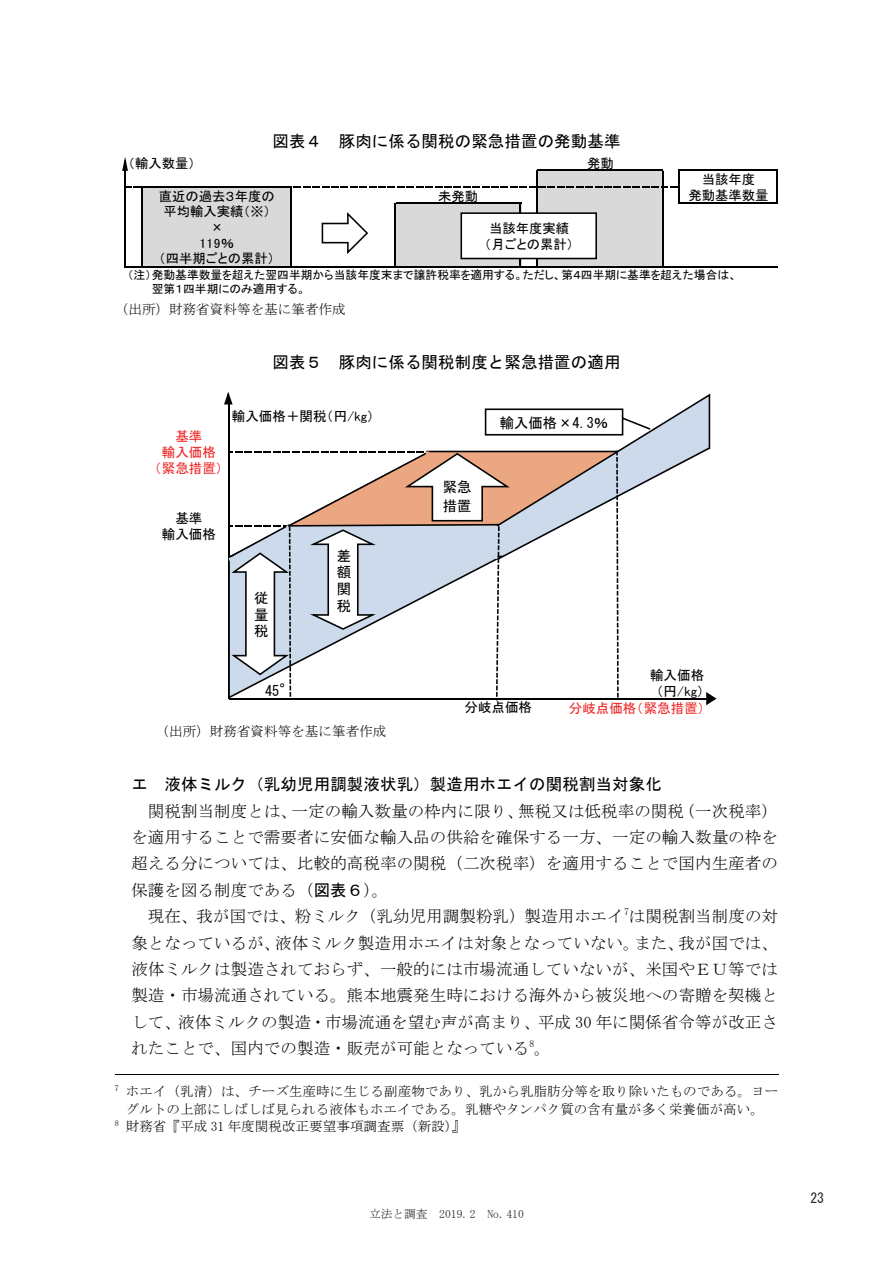
<style>
.page{position:relative;width:893px;height:1263px;background:#fff}
.page>*{position:absolute;margin:0;border:0;box-sizing:border-box;transform-origin:0 0}
.t1{font:16.5px "MS Mincho";letter-spacing:.005em;color:#000}
.t2{font:16.5px "MS Gothic";letter-spacing:.005em;color:#000}
.t3{font:14.25px/16.8px "MS Gothic";letter-spacing:.005em;color:#000;text-align:justify}
.t4{font:13.8px "MS Gothic";color:#231f20}
.t5{font:13.5px "MS Mincho";letter-spacing:.005em;color:#000}
.t6{font:13.5px/15.9px "MS P Gothic";letter-spacing:.005em;color:#000;text-align:center}
.t7{font:13.5px/15.9px "MS P Gothic";letter-spacing:-.005em;color:#ee2928;text-align:center}
.t8{font:13.35px/15.6px "MS P Gothic";color:#000;text-align:center}
.t9{font:11.7px/14.1px "MS P Gothic";color:#000}
.t10{font:11.7px "MS Mincho";color:#231f20}
.s1{color:#fff}
.s2{font-size:15.9px}
.s3{font-family:"MS Gothic"}
</style>
<div class="page">
<hr style="left:115px;top:1074px;width:663px;height:1px;background:#000">
<div style="left:537px;top:170px;width:126px;height:18px;background:#d9d9d9"></div>
<div style="left:141px;top:187px;width:151px;height:17px;background:#d9d9d9"></div>
<div style="left:537px;top:187px;width:126px;height:17px;background:#d9d9d9"></div>
<div style="left:141px;top:203px;width:151px;height:64px;background:#d9d9d9"></div>
<div style="left:395px;top:203px;width:126px;height:64px;background:#d9d9d9"></div>
<div style="left:537px;top:203px;width:126px;height:64px;background:#d9d9d9"></div>
<hr style="left:538px;top:170px;width:125px;height:1px;background:#000">
<svg style="left:126px;top:186px;width:15px;height:2px"></svg>
<hr style="left:142px;top:186px;width:150px;height:2px;background:#000">
<hr style="left:396px;top:202px;width:125px;height:2px;background:#000">
<hr style="left:124px;top:170px;width:2px;height:97px;background:#000">
<hr style="left:536px;top:170px;width:2px;height:97px;background:#000">
<hr style="left:662px;top:171px;width:1px;height:96px;background:#000">
<hr style="left:678px;top:170px;width:2px;height:34px;background:#000">
<hr style="left:776px;top:171px;width:2px;height:33px;background:#000">
<hr style="left:141px;top:186px;width:1px;height:81px;background:#000">
<hr style="left:291px;top:188px;width:1px;height:79px;background:#000">
<hr style="left:394px;top:202px;width:2px;height:65px;background:#000">
<hr style="left:520px;top:204px;width:1px;height:63px;background:#000">
<hr style="left:680px;top:170px;width:98px;height:1px;background:#000">
<svg style="left:294px;top:186px;width:383px;height:2px"></svg>
<hr style="left:680px;top:202px;width:98px;height:2px;background:#000">
<hr style="left:126px;top:266px;width:652px;height:1px;background:#000">
<svg style="left:122px;top:157px;width:6px;height:14px"></svg>
<div style="left:461px;top:213px;width:135px;height:45px;background:#fff"></div>
<div style="left:460px;top:212px;width:137px;height:47px;border:2px solid #030303"></div>
<svg style="left:321px;top:212px;width:48px;height:42px"></svg>
<svg style="left:224px;top:392px;width:493px;height:314px"></svg>
<p class="t8" style="left:128px;top:155px;width:69px">（輸入数量）</p>
<p class="t2" style="left:272px;top:133px;width:350px">図表４ 豚肉に係る関税の緊急措置の発動基準</p>
<p class="t8" style="left:587px;top:155px;width:28px">発動</p>
<p class="t8" style="left:159px;top:188px;width:118px">直近の過去３年度の平均輸入実績（※）×<br>119％<br>（四半期ごとの累計）</p>
<p class="t8" style="left:438px;top:188px;width:42px">未発動</p>
<p class="t8" style="left:484px;top:220px;width:91px;line-height:16.4px">当該年度実績（月ごとの累計）</p>
<p class="t8" style="left:688px;top:172px;width:82px">当該年度<br>発動基準数量</p>
<p class="t9" style="left:127px;top:268px;width:611px">（注）発動基準数量を超えた翌四半期から当該年度末まで譲許税率を適用する。ただし、第４四半期に基準を超えた場合は、<span class="s1">（注）</span>翌第１四半期にのみ適用する。</p>
<p class="t5" style="left:115px;top:302px;width:232px">（出所）財務省資料等を基に筆者作成</p>
<p class="t2" style="left:272px;top:353px;width:350px">図表５ 豚肉に係る関税制度と緊急措置の適用</p>
<p class="t7" style="left:155px;top:428px;width:70px">基準<br>輸入価格<br>（緊急措置）</p>
<p class="t6" style="left:232px;top:408px;width:144px">輸入価格＋関税（円/kg）</p>
<p class="t6" style="left:162px;top:510px;width:56px">基準<br>輸入価格</p>
<p class="t3" style="left:254px;top:589px;width:16px">従量税</p>
<p class="t3" style="left:337px;top:547px;width:16px">差額関税</p>
<p class="t3" style="left:265px;top:682px;width:32px">45<span class="s2">°</span></p>
<p class="t3" style="left:443px;top:478px;width:30px;line-height:18.3px">緊急措置</p>
<p class="t3" style="left:500px;top:414px;width:110px">輸入価格×4.3％</p>
<p class="t6" style="left:650px;top:667px;width:56px">輸入価格（円/kg）</p>
<p class="t6" style="left:464px;top:699px;width:69px">分岐点価格</p>
<p class="t7" style="left:569px;top:700px;width:137px">分岐点価格（緊急措置）</p>
<p class="t5" style="left:156px;top:725px;width:232px">（出所）財務省資料等を基に筆者作成</p>
<p class="t2" style="left:131px;top:776px;width:532px">エ 液体ミルク（乳幼児用調製液状乳）製造用ホエイの関税割当対象化</p>
<p class="t1" style="left:148px;top:802px;width:631px">関税割当制度とは、一定の輸入数量の枠内に限り、無税又は低税率の関税（一次税率）</p>
<p class="t1" style="left:131px;top:829px;width:648px">を適用することで需要者に安価な輸入品の供給を確保する一方、一定の輸入数量の枠を</p>
<p class="t1" style="left:131px;top:855px;width:648px">超える分については、比較的高税率の関税（二次税率）を適用することで国内生産者の</p>
<p class="t1" style="left:131px;top:881px;width:258px">保護を図る制度である（<span class="s3">図表６</span>）。</p>
<p class="t1" style="left:148px;top:908px;width:632px">現在、我が国では、粉ミルク（乳幼児用調製粉乳）製造用ホエイ<sup>7</sup>は関税割当制度の対</p>
<p class="t1" style="left:131px;top:934px;width:648px">象となっているが、液体ミルク製造用ホエイは対象となっていない。また、我が国では、</p>
<p class="t1" style="left:131px;top:961px;width:648px">液体ミルクは製造されておらず、一般的には市場流通していないが、米国やＥＵ等では</p>
<p class="t1" style="left:131px;top:987px;width:648px">製造・市場流通されている。熊本地震発生時における海外から被災地への寄贈を契機と</p>
<p class="t1" style="left:131px;top:1013px;width:648px">して、液体ミルクの製造・市場流通を望む声が高まり、平成 30 年に関係省令等が改正さ</p>
<p class="t1" style="left:131px;top:1040px;width:421px">れたことで、国内での製造・販売が可能となっている<sup>8</sup>。</p>
<p class="t5" style="left:115px;top:1085px;width:665px"><sup>7</sup> ホエイ（乳清）は、チーズ生産時に生じる副産物であり、乳から乳脂肪分等を取り除いたものである。ヨー</p>
<p class="t5" style="left:126px;top:1102px;width:640px">グルトの上部にしばしば見られる液体もホエイである。乳糖やタンパク質の含有量が多く栄養価が高い。</p>
<p class="t5" style="left:115px;top:1120px;width:352px"><sup>8</sup> 財務省『平成 31 年度関税改正要望事項調査票（新設）』</p>
<p class="t10" style="left:369px;top:1208px;width:156px">立法と調査　2019. 2　No. 410</p>
<p class="t4" style="left:810px;top:1191px;width:15px">23</p>
</div>
